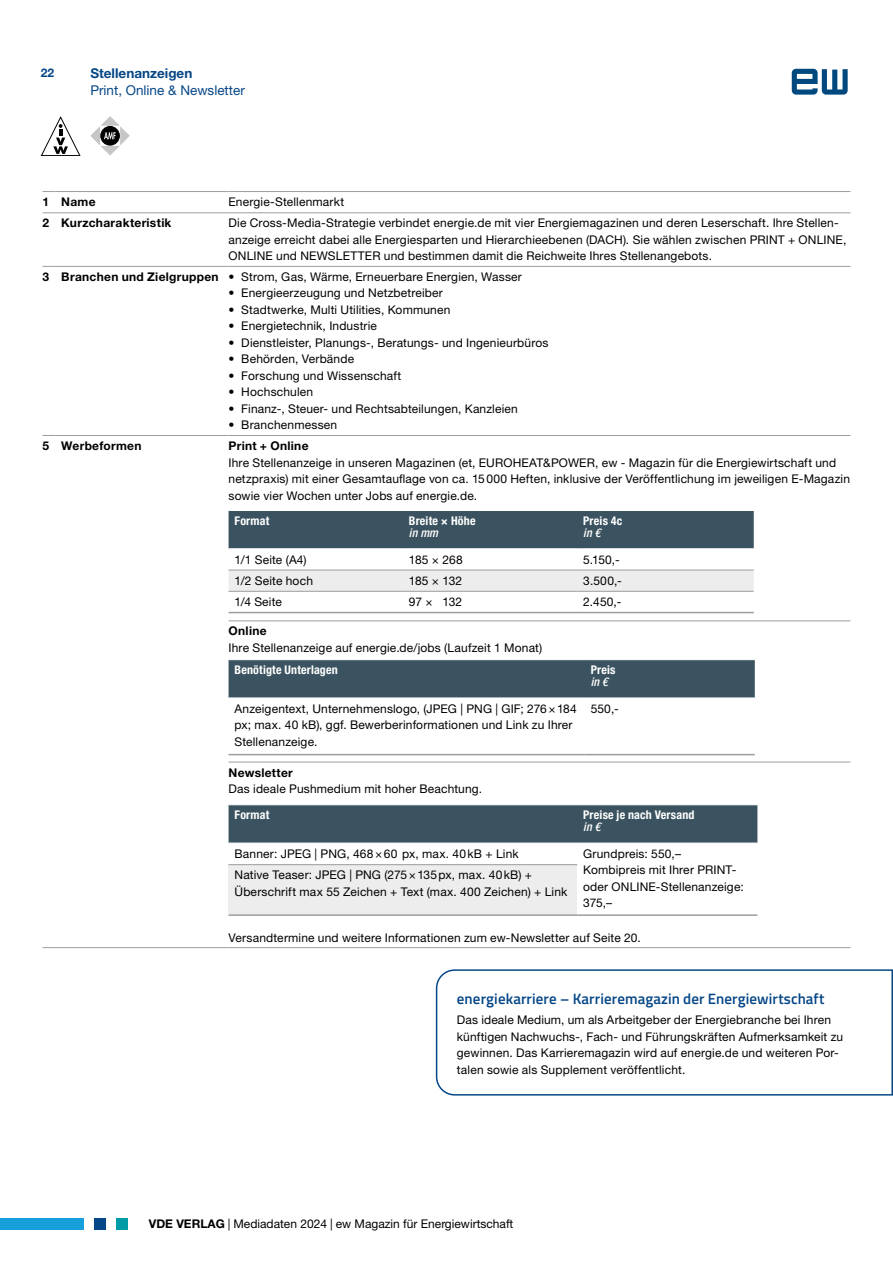
<style>
.page{position:relative;width:893px;height:1263px;background:#fff}
.page>*{position:absolute;margin:0;border:0;box-sizing:border-box;transform-origin:0 0}
.t1{font:600 15px "Titillium Web";letter-spacing:.005em;color:#064787}
.t2{font:13.5px "Helvetica Neue LT Std";color:#064787}
.t3{font:700 13.5px "Helvetica Neue LT Std";color:#064787}
.t4{font:12px/16.5px "Helvetica Neue LT Std";letter-spacing:.015em;color:#000}
.t5{font:700 condensed 12px "Helvetica Neue LT Std";letter-spacing:.015em;color:#fff}
.t6{font:700 12px "Helvetica Neue LT Std";letter-spacing:.025em;color:#000}
.t7{font:italic 500 condensed 12px "Helvetica Neue LT Std";letter-spacing:.01em;color:#fff}
.t8{font:700 12px "Helvetica Neue LT Std";color:#064787}
.s1{font-weight:700}
</style>
<div class="page">
<svg style="left:435px;top:969px;width:458px;height:127px"></svg>
<svg style="left:43px;top:191px;width:12px;height:1px"></svg>
<hr style="left:55px;top:191px;width:174px;height:1px;background:#9d9d9c">
<hr style="left:229px;top:191px;width:621px;height:1px;background:#9d9d9c">
<svg style="left:43px;top:213px;width:12px;height:1px"></svg>
<hr style="left:55px;top:213px;width:174px;height:1px;background:#9d9d9c">
<hr style="left:229px;top:213px;width:621px;height:1px;background:#9d9d9c">
<svg style="left:43px;top:266px;width:12px;height:1px"></svg>
<hr style="left:55px;top:266px;width:174px;height:1px;background:#9d9d9c">
<hr style="left:229px;top:266px;width:621px;height:1px;background:#9d9d9c">
<svg style="left:43px;top:435px;width:12px;height:1px"></svg>
<hr style="left:229px;top:621px;width:621px;height:1px;background:#9d9d9c">
<hr style="left:229px;top:762px;width:621px;height:1px;background:#9d9d9c">
<svg style="left:43px;top:947px;width:12px;height:1px"></svg>
<hr style="left:55px;top:947px;width:174px;height:1px;background:#9d9d9c">
<hr style="left:229px;top:947px;width:621px;height:1px;background:#9d9d9c">
<hr style="left:55px;top:435px;width:174px;height:1px;background:#9d9d9c">
<hr style="left:229px;top:435px;width:621px;height:1px;background:#9d9d9c">
<div style="left:229px;top:511px;width:525px;height:37px;background:#3b5360"></div>
<div style="left:229px;top:571px;width:525px;height:20px;background:#ededed"></div>
<hr style="left:229px;top:570px;width:174px;height:1px;background:#9d9d9c">
<hr style="left:403px;top:570px;width:174px;height:1px;background:#9d9d9c">
<hr style="left:577px;top:570px;width:177px;height:1px;background:#9d9d9c">
<hr style="left:229px;top:591px;width:174px;height:1px;background:#9d9d9c">
<hr style="left:403px;top:591px;width:174px;height:1px;background:#9d9d9c">
<hr style="left:577px;top:591px;width:177px;height:1px;background:#9d9d9c">
<hr style="left:229px;top:612px;width:174px;height:1px;background:#9d9d9c">
<hr style="left:403px;top:612px;width:174px;height:1px;background:#9d9d9c">
<hr style="left:577px;top:612px;width:177px;height:1px;background:#9d9d9c">
<div style="left:229px;top:660px;width:526px;height:38px;background:#3b5360"></div>
<hr style="left:229px;top:754px;width:356px;height:1px;background:#9d9d9c">
<hr style="left:585px;top:754px;width:170px;height:1px;background:#9d9d9c">
<div style="left:229px;top:805px;width:528px;height:38px;background:#3b5360"></div>
<div style="left:229px;top:865px;width:348px;height:50px;background:#ededed"></div>
<hr style="left:229px;top:864px;width:348px;height:1px;background:#9d9d9c">
<hr style="left:229px;top:914px;width:348px;height:2px;background:#9d9d9c">
<hr style="left:577px;top:914px;width:180px;height:2px;background:#9d9d9c">
<svg style="left:792px;top:69px;width:56px;height:26px"></svg>
<svg style="left:90px;top:116px;width:40px;height:40px"></svg>
<div style="left:0;top:1217px;width:84px;height:12px;background:#169fdb"></div>
<div style="left:94px;top:1217px;width:12px;height:12px;background:#064787"></div>
<div style="left:116px;top:1217px;width:12px;height:12px;background:#009da8"></div>
<svg style="left:41px;top:116px;width:39px;height:40px"></svg>
<p class="t8" style="left:41px;top:66px;width:15px">22</p>
<p class="t3" style="left:90px;top:65px;width:103px">Stellenanzeigen</p>
<p class="t2" style="left:90px;top:82px;width:156px">Print, Online &amp; Newsletter</p>
<p class="t6" style="left:43px;top:194px;width:55px">1 Name</p>
<p class="t4" style="left:229px;top:193px;width:117px">Energie-Stellenmarkt</p>
<p class="t6" style="left:43px;top:216px;width:130px">2 Kurzcharakteristik</p>
<p class="t4" style="left:229px;top:215px;width:619px">Die Cross-Media-Strategie verbindet energie.de mit vier Energiemagazinen und deren Leserschaft. Ihre Stellen&shy;anzeige erreicht dabei alle Energiesparten und Hierarchieebenen (DACH). Sie wählen zwischen PRINT + ONLINE,<br>ONLINE und NEWSLETTER und bestimmen damit die Reichweite Ihres Stellenangebots.</p>
<p class="t4" style="left:43px;top:268px;width:481px"><span class="s1">3 Branchen und Zielgruppen</span> • Strom, Gas, Wärme, Erneuerbare Energien, Wasser</p>
<p class="t4" style="left:229px;top:285px;width:216px">• Energieerzeugung und Netzbetreiber</p>
<p class="t4" style="left:229px;top:301px;width:223px">• Stadtwerke, Multi Utilities, Kommunen</p>
<p class="t4" style="left:229px;top:318px;width:150px">• Energietechnik, Industrie</p>
<p class="t4" style="left:229px;top:334px;width:321px">• Dienstleister, Planungs-, Beratungs- und Ingenieurbüros</p>
<p class="t4" style="left:229px;top:351px;width:127px">• Behörden, Verbände</p>
<p class="t4" style="left:229px;top:367px;width:174px">• Forschung und Wissenschaft</p>
<p class="t4" style="left:229px;top:384px;width:86px">• Hochschulen</p>
<p class="t4" style="left:229px;top:400px;width:291px">• Finanz-, Steuer- und Rechtsabteilungen, Kanzleien</p>
<p class="t4" style="left:229px;top:417px;width:110px">• Branchenmessen</p>
<p class="t6" style="left:43px;top:438px;width:101px">5 Werbeformen</p>
<p class="t6" style="left:229px;top:438px;width:81px">Print + Online</p>
<p class="t4" style="left:229px;top:454px;width:623px">Ihre Stellenanzeige in unseren Magazinen (et, EUROHEAT&amp;POWER, ew - Magazin für die Energiewirtschaft und netzpraxis) mit einer Gesamtauflage von ca. 15000 Heften, inklusive der Veröffentlichung im jeweiligen E-Magazin sowie vier Wochen unter Jobs auf energie.de.</p>
<p class="t5" style="left:235px;top:513px;width:36px">Format</p>
<p class="t5" style="left:409px;top:513px;width:68px">Breite × Höhe</p>
<p class="t7" style="left:409px;top:526px;width:31px">in mm</p>
<p class="t5" style="left:583px;top:513px;width:41px">Preis 4c</p>
<p class="t7" style="left:583px;top:526px;width:19px">in €</p>
<p class="t4" style="left:235px;top:551px;width:74px">1/1 Seite (A4)</p>
<p class="t4" style="left:409px;top:551px;width:55px">185 × 268</p>
<p class="t4" style="left:583px;top:551px;width:38px">5.150,-</p>
<p class="t4" style="left:235px;top:572px;width:80px">1/2 Seite hoch</p>
<p class="t4" style="left:409px;top:572px;width:55px">185 × 132</p>
<p class="t4" style="left:583px;top:572px;width:40px">3.500,-</p>
<p class="t4" style="left:235px;top:593px;width:49px">1/4 Seite</p>
<p class="t4" style="left:409px;top:593px;width:55px">97 × 132</p>
<p class="t4" style="left:583px;top:593px;width:40px">2.450,-</p>
<p class="t6" style="left:229px;top:624px;width:40px">Online</p>
<p class="t4" style="left:229px;top:639px;width:315px">Ihre Stellenanzeige auf energie.de/jobs (Laufzeit 1 Monat)</p>
<p class="t5" style="left:235px;top:663px;width:105px">Benötigte Unterlagen</p>
<p class="t5" style="left:591px;top:663px;width:26px">Preis</p>
<p class="t7" style="left:591px;top:675px;width:19px">in €</p>
<p class="t4" style="left:235px;top:700px;width:344px">Anzeigentext, Unternehmenslogo, (JPEG | PNG | GIF; 276×184 px; max. 40 kB), ggf. Bewerberinformationen und Link zu Ihrer<br>Stellenanzeige.</p>
<p class="t4" style="left:591px;top:700px;width:30px">550,-</p>
<p class="t6" style="left:229px;top:765px;width:66px">Newsletter</p>
<p class="t4" style="left:229px;top:780px;width:255px">Das ideale Pushmedium mit hoher Beachtung.</p>
<p class="t5" style="left:235px;top:808px;width:36px">Format</p>
<p class="t5" style="left:583px;top:808px;width:113px">Preise je nach Versand</p>
<p class="t7" style="left:583px;top:820px;width:19px">in €</p>
<p class="t4" style="left:235px;top:845px;width:286px">Banner: JPEG | PNG, 468×60 px, max. 40kB + Link</p>
<p class="t4" style="left:583px;top:845px;width:162px">Grundpreis: 550,–<br>Kombipreis mit Ihrer PRINT&shy;oder ONLINE-Stellenanzeige:<br>375,–</p>
<p class="t4" style="left:235px;top:866px;width:334px">Native Teaser: JPEG | PNG (275×135px, max. 40kB) +<br>Überschrift max 55 Zeichen + Text (max. 400 Zeichen) + Link</p>
<p class="t4" style="left:229px;top:929px;width:414px">Versandtermine und weitere Informationen zum ew-Newsletter auf Seite 20.</p>
<p class="t1" style="left:457px;top:987px;width:369px">energiekarriere – Karrieremagazin der Energiewirtschaft</p>
<p class="t4" style="left:457px;top:1012px;width:388px">Das ideale Medium, um als Arbeitgeber der Energiebranche bei Ihren künftigen Nachwuchs-, Fach- und Führungskräften Aufmerksamkeit zu gewinnen. Das Karrieremagazin wird auf energie.de und weiteren Por&shy;talen sowie als Supplement veröffentlicht.</p>
<p class="t4" style="left:149px;top:1215px;width:366px"><span class="s1">VDE VERLAG</span> | Mediadaten 2024 | ew Magazin für Energiewirtschaft</p>
</div>
